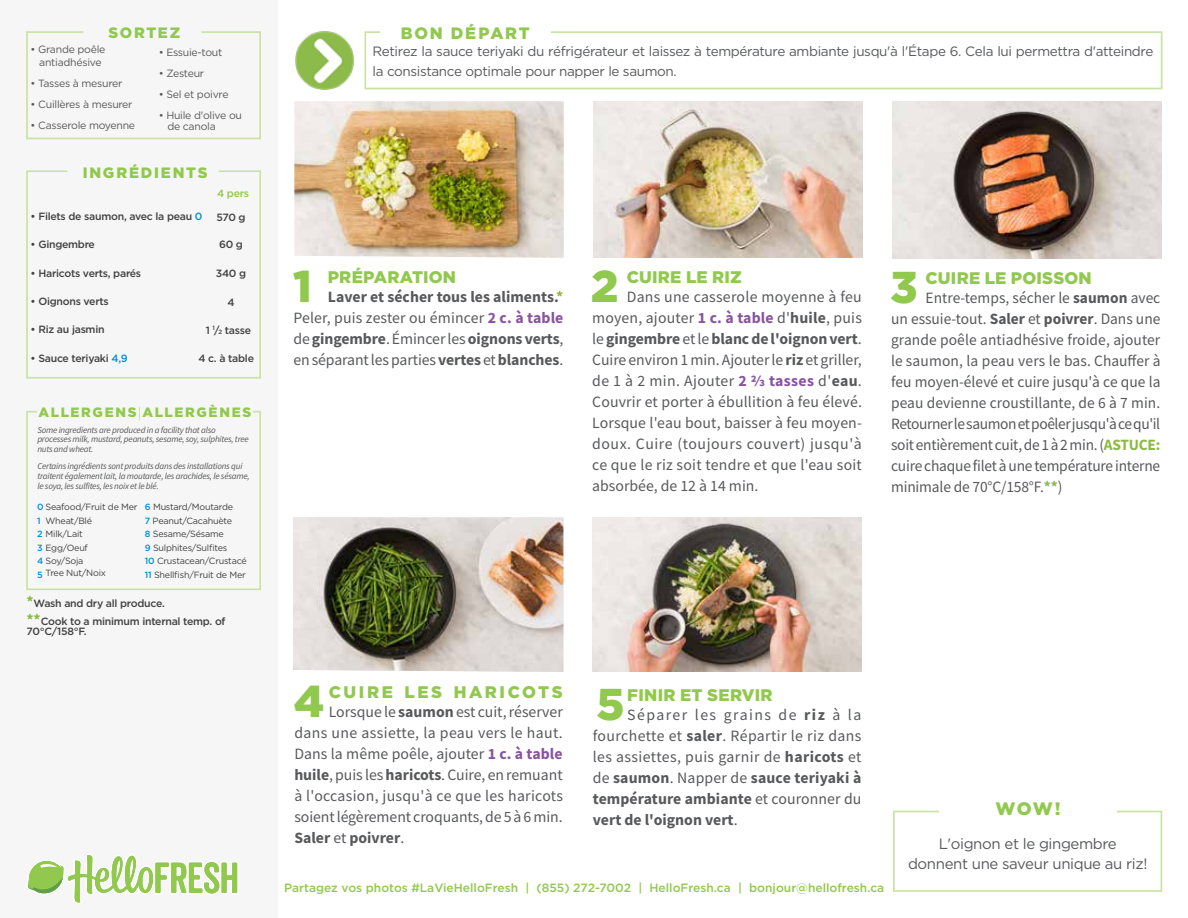
<style>
.page{position:relative;width:1188px;height:918px;background:#fff}
.page>*{position:absolute;margin:0;border:0;box-sizing:border-box;transform-origin:0 0}
.t1{font:900 44.55px "Gotham";color:#91c84e}
.t2{font:900 18px "Gotham";color:#91c84e}
.t3{font:900 16.8px "Gotham";letter-spacing:.015em;color:#91c84e}
.t4{font:900 16.8px "Gotham";letter-spacing:.15em;color:#91c84e}
.t5{font:900 16.5px "Gotham";letter-spacing:.11em;color:#91c84e}
.t6{font:15.75px/21px "Source Sans Pro";color:#58595b;text-align:justify}
.t7{font:700 15.75px/21px "Source Sans Pro";letter-spacing:-.005em;color:#58595b;text-align:justify}
.t8{font:15px/20.1px "Gotham";letter-spacing:-.025em;color:#58595b;text-align:center}
.t9{font:900 15px "Gotham";letter-spacing:.12em;color:#91c84e}
.t10{font:13.5px/19.5px "Gotham";letter-spacing:-.025em;color:#58595b}
.t11{font:900 13.5px "Gotham";letter-spacing:.13em;color:#91c84e}
.t12{font:500 12px "Gotham";color:#91c84e}
.t13{font:500 10.5px/18px "Gotham";letter-spacing:-.025em;color:#414042}
.t14{font:10.5px/13.5px "Gotham";letter-spacing:-.025em;color:#58595b;text-align:center}
.t15{font:500 10.5px "Gotham";color:#91c84e}
.t16{font:italic 9px/9.8px "Source Sans Pro";letter-spacing:-.025em;color:#58595b}
.t17{font:9px/13.5px "Gotham";letter-spacing:-.025em;color:#414042}
.t18{font:500 9px "Gotham";color:#008fd5}
.s1{color:#008fd5}
.s2{font-size:6.15px}
.s3{font-family:"Source Sans Pro";font-weight:200}
.s4{font-weight:500;color:#008fd5}
.s5{font-family:"Source Sans Pro";font-weight:700;font-size:15.75px;color:#8cba42}
.s6{color:#8cba42}
.s7{font-weight:400}
.s8{color:#8953a0}
.s9{font-weight:700;color:#8953a0}
.s10{font-weight:700}
.s11{font-weight:700;color:#8cba42}
</style>
<div class="page">
<div style="left:0;top:0;width:278px;height:918px;background:#f6f6f6"></div>
<img style="left:294px;top:101px;width:270px;height:157px">
<img style="left:593px;top:101px;width:269px;height:157px">
<img style="left:593px;top:517px;width:269px;height:155px">
<img style="left:293px;top:517px;width:270px;height:155px">
<img style="left:892px;top:102px;width:269px;height:156px">
<svg style="left:26px;top:31px;width:235px;height:109px"></svg>
<svg style="left:26px;top:170px;width:235px;height:209px"></svg>
<svg style="left:893px;top:810px;width:270px;height:82px"></svg>
<div style="left:940px;top:802px;width:177px;height:27px;background:#fff"></div>
<img style="left:295px;top:31px;width:70px;height:58px">
<svg style="left:26px;top:410px;width:235px;height:181px"></svg>
<div style="left:37px;top:407px;width:216px;height:19px;background:#f6f6f6"></div>
<div style="left:365px;top:31px;width:797px;height:58px;border:2px solid #cae2a3"></div>
<div style="left:380px;top:26px;width:171px;height:17px;background:#fff"></div>
<svg style="left:27px;top:855px;width:211px;height:48px"></svg>
<p class="t9" style="left:108px;top:24px;width:73px">SORTEZ</p>
<p class="t14" style="left:31px;top:42px;width:76px">• Grande poêle antiadhésive</p>
<p class="t14" style="left:31px;top:77px;width:93px">• Tasses à mesurer</p>
<p class="t14" style="left:31px;top:98px;width:103px">• Cuillères à mesurer</p>
<p class="t14" style="left:31px;top:119px;width:106px">• Casserole moyenne</p>
<p class="t9" style="left:83px;top:164px;width:126px">INGRÉDIENTS</p>
<p class="t13" style="left:31px;top:208px;width:173px">• Filets de saumon, avec la peau <span class="s1">0</span></p>
<p class="t13" style="left:216px;top:208px;width:31px">570 g</p>
<p class="t13" style="left:219px;top:235px;width:25px">60 g</p>
<p class="t13" style="left:216px;top:265px;width:32px">340 g</p>
<p class="t13" style="left:227px;top:293px;width:9px">4</p>
<p class="t13" style="left:206px;top:321px;width:47px">1 <sup>1</sup>/<span class="s2">2</span> tasse</p>
<p class="t13" style="left:198px;top:349px;width:57px">4 c. à table</p>
<p class="t14" style="left:159px;top:45px;width:65px">• Essuie-tout</p>
<p class="t14" style="left:159px;top:66px;width:47px">• Zesteur</p>
<p class="t14" style="left:159px;top:87px;width:71px">• Sel et poivre</p>
<p class="t14" style="left:167px;top:110px;width:76px;line-height:10.5px;text-align:left;text-indent:-9px">• Huile d'olive ou de canola</p>
<p class="t15" style="left:217px;top:186px;width:33px">4 pers</p>
<p class="t13" style="left:31px;top:235px;width:66px">• Gingembre</p>
<p class="t13" style="left:31px;top:264px;width:112px">• Haricots verts, parés</p>
<p class="t13" style="left:31px;top:293px;width:80px">• Oignons verts</p>
<p class="t13" style="left:31px;top:320px;width:75px">• Riz au jasmin</p>
<p class="t13" style="left:31px;top:349px;width:99px">• Sauce teriyaki <span class="s1">4,9</span></p>
<p class="t11" style="left:39px;top:404px;width:214px">ALLERGENS<span class="s3">|</span>ALLERGÈNES</p>
<p class="t16" style="left:37px;top:425px;width:213px">Some ingredients are produced in a facility that also processes milk, mustard, peanuts, sesame, soy, sulphites, tree nuts and wheat.</p>
<p class="t16" style="left:37px;top:461px;width:214px">Certains ingrédients sont produits dans des installations qui traitent également lait, la moutarde, les arachides, le sésame, le soya, les sulfites, les noix et le blé.</p>
<p class="t17" style="left:37px;top:500px;width:102px"><span class="s4">0</span> Seafood/Fruit de Mer</p>
<p class="t17" style="left:46px;top:514px;width:48px">Wheat/Blé</p>
<p class="t17" style="left:37px;top:527px;width:47px"><span class="s4">2</span> Milk/Lait</p>
<p class="t17" style="left:37px;top:541px;width:52px"><span class="s4">3</span> Egg/Oeuf</p>
<p class="t17" style="left:37px;top:554px;width:48px"><span class="s4">4</span> Soy/Soja</p>
<p class="t17" style="left:46px;top:566px;width:62px">Tree Nut/Noix</p>
<p class="t17" style="left:145px;top:500px;width:103px"><span class="s4">6</span> Mustard/Moutarde<br><span class="s4">7</span> Peanut/Cacahuète<br><span class="s4">8</span> Sesame/Sésame<br><span class="s4">9</span> Sulphites/Sulfites<br><span class="s4">10</span> Crustacean/Crustacé<br><span class="s4">11</span> Shellfish/Fruit de Mer</p>
<p class="t18" style="left:37px;top:515px;width:5px">1</p>
<p class="t18" style="left:37px;top:569px;width:7px">5</p>
<p class="t13" style="left:26px;top:594px;width:201px"><span class="s5">*</span>Wash and dry all produce.<br><span class="s5">**</span>Cook to a minimum internal temp. of</p>
<p class="t13" style="left:26px;top:622px;width:62px">70°C/158°F.</p>
<p class="t5" style="left:401px;top:24px;width:131px">BON DÉPART</p>
<p class="t10" style="left:373px;top:41px;width:782px">Retirez la sauce teriyaki du réfrigérateur et laissez à température ambiante jusqu'à l'Étape 6. Cela lui permettra d'atteindre la consistance optimale pour napper le saumon.</p>
<h1 class="t1" style="left:293px;top:260px;width:20px">1</h1>
<p class="t3" style="left:328px;top:267px;width:130px">PRÉPARATION</p>
<p class="t7" style="left:293px;top:286px;width:272px;text-indent:34px">Laver et sécher tous les aliments.<span class="s6">* </span><span class="s7">Peler, puis zester ou émincer</span> <span class="s8">2 c. à table </span><span class="s7">de</span> gingembre<span class="s7">. Émincer les</span> oignons verts<span class="s7">, en séparant les parties</span> vertes <span class="s7">et</span> blanches<span class="s7">.</span></p>
<h1 class="t1" style="left:591px;top:260px;width:29px">2</h1>
<p class="t3" style="left:627px;top:267px;width:117px">CUIRE LE RIZ</p>
<p class="t6" style="left:592px;top:286px;width:271px;text-indent:34px">Dans une casserole moyenne à feu moyen, ajouter <span class="s9">1 c. à table</span> d'<span class="s10">huile</span>, puis le <span class="s10">gingembre</span> et le <span class="s10">blanc de l'oignon vert</span>.<br>Cuire environ 1 min. Ajouter le <span class="s10">riz</span> et griller, de 1 à 2 min. Ajouter <span class="s9">2 2/3 tasses</span> d'<span class="s10">eau</span>.<br>Couvrir et porter à ébullition à feu élevé.<br>Lorsque l'eau bout, baisser à feu moyen&shy;doux. Cuire (toujours couvert) jusqu'à ce que le riz soit tendre et que l'eau soit absorbée, de 12 à 14 min.</p>
<h1 class="t1" style="left:890px;top:262px;width:29px">3</h1>
<p class="t3" style="left:926px;top:269px;width:168px">CUIRE LE POISSON</p>
<p class="t6" style="left:891px;top:287px;width:271px;text-indent:34px">Entre-temps, sécher le <span class="s10">saumon</span> avec un essuie-tout. <span class="s10">Saler</span> et <span class="s10">poivrer</span>. Dans une grande poêle antiadhésive froide, ajouter le saumon, la peau vers le bas. Chauffer à feu moyen-élevé et cuire jusqu'à ce que la peau devienne croustillante, de 6 à 7 min.<br>Retourner le saumon et poêler jusqu'à ce qu'il soit entièrement cuit, de 1 à 2 min. (<span class="s11">ASTUCE: </span>cuire chaque filet à une température interne minimale de 70°C/158°F.<span class="s11">**</span>)</p>
<h1 class="t1" style="left:294px;top:676px;width:32px">4</h1>
<p class="t4" style="left:329px;top:683px;width:235px">CUIRE LES HARICOTS</p>
<p class="t6" style="left:294px;top:701px;width:270px;text-indent:34px">Lorsque le <span class="s10">saumon</span> est cuit, réserver dans une assiette, la peau vers le haut.<br>Dans la même poêle, ajouter <span class="s9">1 c. à table </span><span class="s10">huile</span>, puis les <span class="s10">haricots</span>. Cuire, en remuant à l'occasion, jusqu'à ce que les haricots soient légèrement croquants, de 5 à 6 min.<br><span class="s10">Saler</span> et <span class="s10">poivrer</span>.</p>
<h1 class="t1" style="left:597px;top:678px;width:30px">5</h1>
<p class="t3" style="left:627px;top:685px;width:147px">FINIR ET SERVIR</p>
<p class="t6" style="left:593px;top:704px;width:270px;text-indent:34px">Séparer les grains de <span class="s10">riz</span> à la fourchette et <span class="s10">saler</span>. Répartir le riz dans les assiettes, puis garnir de <span class="s10">haricots</span> et de <span class="s10">saumon</span>. Napper de <span class="s10">sauce teriyaki à température ambiante</span> et couronner du <span class="s10">vert de l'oignon vert</span>.</p>
<p class="t2" style="left:995px;top:798px;width:67px">WOW!</p>
<p class="t8" style="left:908px;top:833px;width:241px">L'oignon et le gingembre donnent une saveur unique au riz!</p>
<p class="t12" style="left:284px;top:880px;width:602px">Partagez vos photos #LaVieHelloFresh | (855) 272-7002 | HelloFresh.ca | bonjour@hellofresh.ca</p>
</div>
